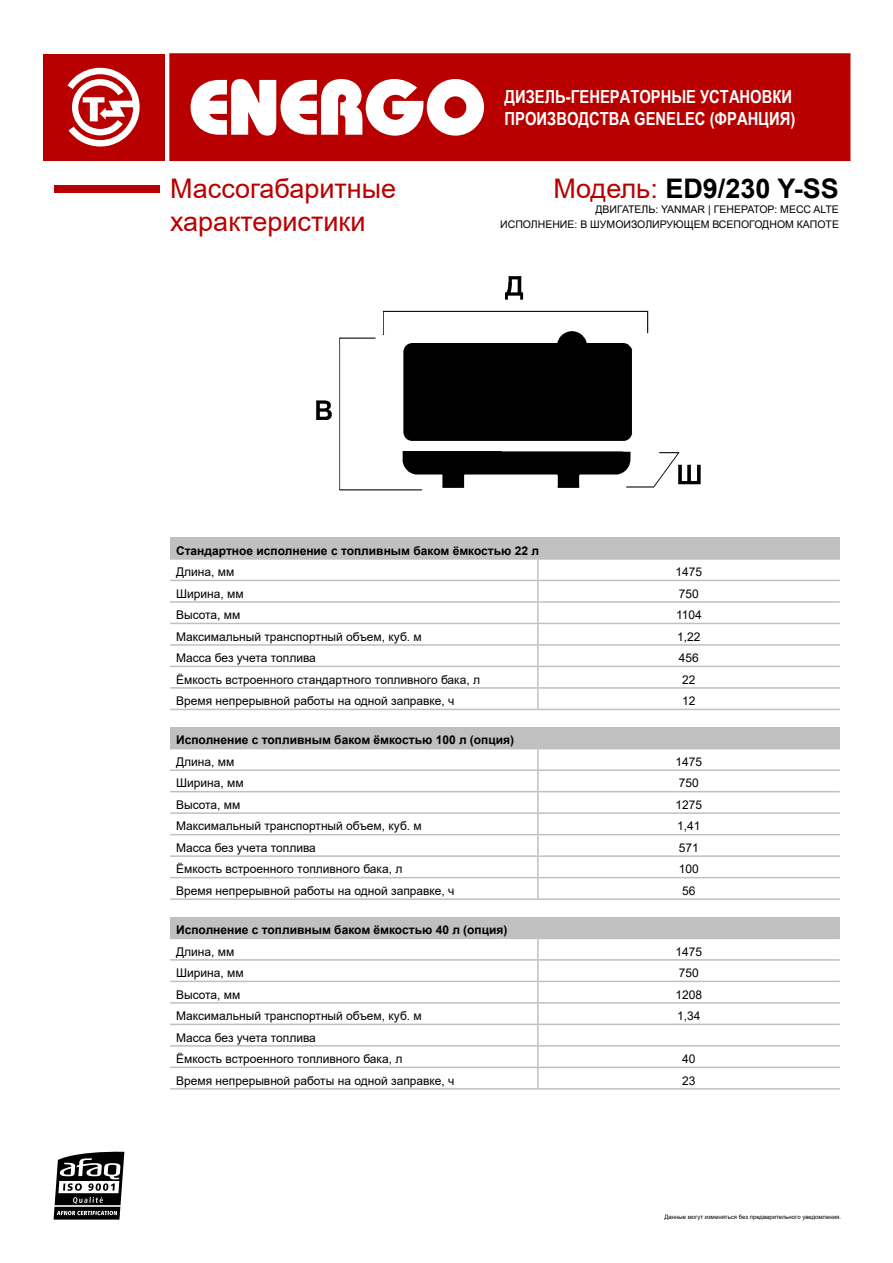
<style>
.page{position:relative;width:893px;height:1263px;background:#fff}
.page>*{position:absolute;margin:0;border:0;box-sizing:border-box;transform-origin:0 0}
.t1{font:27px/32.4px "Arial";color:#b90000}
.t2{font:700 27px "Arial";color:#000}
.t3{font:700 18px/21.6px "Arial Narrow";color:#fff}
.t4{font:12px/21.5px "Arial";color:#000}
.t5{font:700 12px "Arial";color:#000}
.t6{font:10.5px/15px "Arial";color:#000;text-align:right}
.t7{font:6px "Arial";color:#000}
.s1{font-weight:400;color:#b90000}
</style>
<div class="page">
<div style="left:43px;top:54px;width:121px;height:106px;background:#b90000"></div>
<svg style="left:67px;top:68px;width:73px;height:79px"></svg>
<div style="left:169px;top:53px;width:681px;height:108px;background:#b90000;border:2px solid #b90000"></div>
<svg style="left:191px;top:79px;width:293px;height:57px"></svg>
<svg style="left:54px;top:1151px;width:70px;height:68px"></svg>
<hr style="left:55px;top:1205px;width:65px;height:1px;background:#fff">
<div style="left:54px;top:186px;width:106px;height:7px;background:#b90000"></div>
<div style="left:170px;top:537px;width:670px;height:22px;background:#c0c0c0"></div>
<hr style="left:170px;top:558px;width:368px;height:2px;background:#c0c0c0">
<hr style="left:538px;top:558px;width:302px;height:2px;background:#c0c0c0">
<hr style="left:537px;top:560px;width:2px;height:20px;background:#c0c0c0">
<hr style="left:170px;top:580px;width:368px;height:1px;background:#c0c0c0">
<hr style="left:538px;top:580px;width:302px;height:1px;background:#c0c0c0">
<hr style="left:537px;top:581px;width:2px;height:20px;background:#c0c0c0">
<hr style="left:170px;top:601px;width:368px;height:2px;background:#c0c0c0">
<hr style="left:538px;top:601px;width:302px;height:2px;background:#c0c0c0">
<hr style="left:537px;top:603px;width:2px;height:20px;background:#c0c0c0">
<hr style="left:170px;top:623px;width:368px;height:1px;background:#c0c0c0">
<hr style="left:538px;top:623px;width:302px;height:1px;background:#c0c0c0">
<hr style="left:537px;top:624px;width:2px;height:20px;background:#c0c0c0">
<hr style="left:170px;top:644px;width:368px;height:2px;background:#c0c0c0">
<hr style="left:538px;top:644px;width:302px;height:2px;background:#c0c0c0">
<hr style="left:537px;top:646px;width:2px;height:20px;background:#c0c0c0">
<hr style="left:170px;top:666px;width:368px;height:1px;background:#c0c0c0">
<hr style="left:538px;top:666px;width:302px;height:1px;background:#c0c0c0">
<hr style="left:537px;top:667px;width:2px;height:20px;background:#c0c0c0">
<hr style="left:170px;top:687px;width:368px;height:2px;background:#c0c0c0">
<hr style="left:538px;top:687px;width:302px;height:2px;background:#c0c0c0">
<hr style="left:537px;top:689px;width:2px;height:20px;background:#c0c0c0">
<hr style="left:170px;top:709px;width:368px;height:1px;background:#c0c0c0">
<hr style="left:538px;top:709px;width:302px;height:1px;background:#c0c0c0">
<div style="left:170px;top:727px;width:670px;height:22px;background:#c0c0c0"></div>
<hr style="left:537px;top:749px;width:2px;height:20px;background:#c0c0c0">
<hr style="left:170px;top:769px;width:368px;height:2px;background:#c0c0c0">
<hr style="left:538px;top:769px;width:302px;height:2px;background:#c0c0c0">
<hr style="left:537px;top:771px;width:2px;height:20px;background:#c0c0c0">
<hr style="left:170px;top:791px;width:368px;height:1px;background:#c0c0c0">
<hr style="left:538px;top:791px;width:302px;height:1px;background:#c0c0c0">
<hr style="left:537px;top:792px;width:2px;height:20px;background:#c0c0c0">
<hr style="left:170px;top:812px;width:368px;height:2px;background:#c0c0c0">
<hr style="left:538px;top:812px;width:302px;height:2px;background:#c0c0c0">
<hr style="left:537px;top:814px;width:2px;height:20px;background:#c0c0c0">
<hr style="left:170px;top:834px;width:368px;height:1px;background:#c0c0c0">
<hr style="left:538px;top:834px;width:302px;height:1px;background:#c0c0c0">
<hr style="left:537px;top:835px;width:2px;height:20px;background:#c0c0c0">
<hr style="left:170px;top:855px;width:368px;height:2px;background:#c0c0c0">
<hr style="left:538px;top:855px;width:302px;height:2px;background:#c0c0c0">
<hr style="left:537px;top:857px;width:2px;height:20px;background:#c0c0c0">
<hr style="left:170px;top:877px;width:368px;height:1px;background:#c0c0c0">
<hr style="left:538px;top:877px;width:302px;height:1px;background:#c0c0c0">
<hr style="left:537px;top:878px;width:2px;height:20px;background:#c0c0c0">
<hr style="left:170px;top:898px;width:368px;height:2px;background:#c0c0c0">
<hr style="left:538px;top:898px;width:302px;height:2px;background:#c0c0c0">
<div style="left:170px;top:917px;width:670px;height:21px;background:#c0c0c0"></div>
<hr style="left:170px;top:938px;width:368px;height:1px;background:#c0c0c0">
<hr style="left:538px;top:938px;width:302px;height:1px;background:#c0c0c0">
<hr style="left:537px;top:939px;width:2px;height:20px;background:#c0c0c0">
<hr style="left:170px;top:959px;width:368px;height:2px;background:#c0c0c0">
<hr style="left:538px;top:959px;width:302px;height:2px;background:#c0c0c0">
<hr style="left:537px;top:961px;width:2px;height:20px;background:#c0c0c0">
<hr style="left:170px;top:981px;width:368px;height:1px;background:#c0c0c0">
<hr style="left:538px;top:981px;width:302px;height:1px;background:#c0c0c0">
<hr style="left:537px;top:982px;width:2px;height:20px;background:#c0c0c0">
<hr style="left:170px;top:1002px;width:368px;height:2px;background:#c0c0c0">
<hr style="left:538px;top:1002px;width:302px;height:2px;background:#c0c0c0">
<svg style="left:537px;top:1004px;width:2px;height:19px"></svg>
<hr style="left:170px;top:1023px;width:368px;height:2px;background:#c0c0c0">
<hr style="left:538px;top:1023px;width:302px;height:2px;background:#c0c0c0">
<hr style="left:537px;top:1025px;width:2px;height:20px;background:#c0c0c0">
<hr style="left:170px;top:1045px;width:368px;height:1px;background:#c0c0c0">
<hr style="left:538px;top:1045px;width:302px;height:1px;background:#c0c0c0">
<hr style="left:537px;top:1046px;width:2px;height:20px;background:#c0c0c0">
<hr style="left:170px;top:1066px;width:368px;height:2px;background:#c0c0c0">
<hr style="left:538px;top:1066px;width:302px;height:2px;background:#c0c0c0">
<hr style="left:537px;top:1068px;width:2px;height:20px;background:#c0c0c0">
<hr style="left:170px;top:1088px;width:368px;height:1px;background:#c0c0c0">
<hr style="left:538px;top:1088px;width:302px;height:1px;background:#c0c0c0">
<img style="left:315px;top:276px;width:386px;height:215px">
<h1 class="t1" style="left:170px;top:172px;width:228px">Массогабаритные характеристики</h1>
<h2 class="t3" style="left:505px;top:85px;width:292px">ДИЗЕЛЬ-ГЕНЕРАТОРНЫЕ УСТАНОВКИ<br>ПРОИЗВОДСТВА GENELEC (ФРАНЦИЯ)</h2>
<h1 class="t2" style="left:553px;top:170px;width:287px"><span class="s1">Модель:</span> ED9/230 Y-SS</h1>
<p class="t6" style="left:500px;top:202px;width:340px">ДВИГАТЕЛЬ: YANMAR | ГЕНЕРАТОР: MECC ALTE<br>ИСПОЛНЕНИЕ: В ШУМОИЗОЛИРУЮЩЕМ ВСЕПОГОДНОМ КАПОТЕ</p>
<p class="t5" style="left:176px;top:542px;width:364px">Стандартное исполнение с топливным баком ёмкостью 22 л</p>
<p class="t4" style="left:176px;top:561px;width:60px">Длина, мм</p>
<p class="t4" style="left:675px;top:561px;width:28px">1475</p>
<p class="t4" style="left:176px;top:583px;width:69px">Ширина, мм</p>
<p class="t4" style="left:679px;top:583px;width:22px">750</p>
<p class="t4" style="left:176px;top:604px;width:66px">Высота, мм</p>
<p class="t4" style="left:676px;top:604px;width:27px">1104</p>
<p class="t4" style="left:176px;top:626px;width:247px">Максимальный транспортный объем, куб. м</p>
<p class="t4" style="left:677px;top:626px;width:25px">1,22</p>
<p class="t4" style="left:176px;top:647px;width:141px">Масса без учета топлива</p>
<p class="t4" style="left:679px;top:647px;width:22px">456</p>
<p class="t4" style="left:176px;top:669px;width:306px">Ёмкость встроенного стандартного топливного бака, л</p>
<p class="t4" style="left:682px;top:669px;width:15px">22</p>
<p class="t4" style="left:176px;top:690px;width:280px">Время непрерывной работы на одной заправке, ч</p>
<p class="t4" style="left:682px;top:690px;width:15px">12</p>
<p class="t5" style="left:176px;top:732px;width:340px">Исполнение с топливным баком ёмкостью 100 л (опция)</p>
<p class="t4" style="left:176px;top:751px;width:60px">Длина, мм</p>
<p class="t4" style="left:675px;top:751px;width:28px">1475</p>
<p class="t4" style="left:176px;top:772px;width:69px">Ширина, мм</p>
<p class="t4" style="left:679px;top:772px;width:22px">750</p>
<p class="t4" style="left:176px;top:794px;width:66px">Высота, мм</p>
<p class="t4" style="left:675px;top:794px;width:28px">1275</p>
<p class="t4" style="left:176px;top:815px;width:247px">Максимальный транспортный объем, куб. м</p>
<p class="t4" style="left:677px;top:815px;width:25px">1,41</p>
<p class="t4" style="left:176px;top:837px;width:141px">Масса без учета топлива</p>
<p class="t4" style="left:679px;top:837px;width:22px">571</p>
<p class="t4" style="left:176px;top:858px;width:228px">Ёмкость встроенного топливного бака, л</p>
<p class="t4" style="left:679px;top:858px;width:22px">100</p>
<p class="t4" style="left:176px;top:880px;width:280px">Время непрерывной работы на одной заправке, ч</p>
<p class="t4" style="left:682px;top:880px;width:15px">56</p>
<p class="t5" style="left:176px;top:921px;width:333px">Исполнение с топливным баком ёмкостью 40 л (опция)</p>
<p class="t4" style="left:176px;top:941px;width:60px">Длина, мм</p>
<p class="t4" style="left:675px;top:941px;width:28px">1475</p>
<p class="t4" style="left:176px;top:962px;width:69px">Ширина, мм</p>
<p class="t4" style="left:679px;top:962px;width:22px">750</p>
<p class="t4" style="left:176px;top:983px;width:66px">Высота, мм</p>
<p class="t4" style="left:675px;top:983px;width:28px">1208</p>
<p class="t4" style="left:176px;top:1005px;width:247px">Максимальный транспортный объем, куб. м</p>
<p class="t4" style="left:677px;top:1005px;width:25px">1,34</p>
<p class="t4" style="left:176px;top:1026px;width:228px">Масса без учета топлива<br>Ёмкость встроенного топливного бака, л</p>
<p class="t4" style="left:682px;top:1048px;width:15px">40</p>
<p class="t4" style="left:176px;top:1069px;width:280px">Время непрерывной работы на одной заправке, ч</p>
<p class="t4" style="left:682px;top:1069px;width:15px">23</p>
<p class="t7" style="left:664px;top:1213px;width:178px">Данные могут изменяться без предварительного уведомления.</p>
</div>
